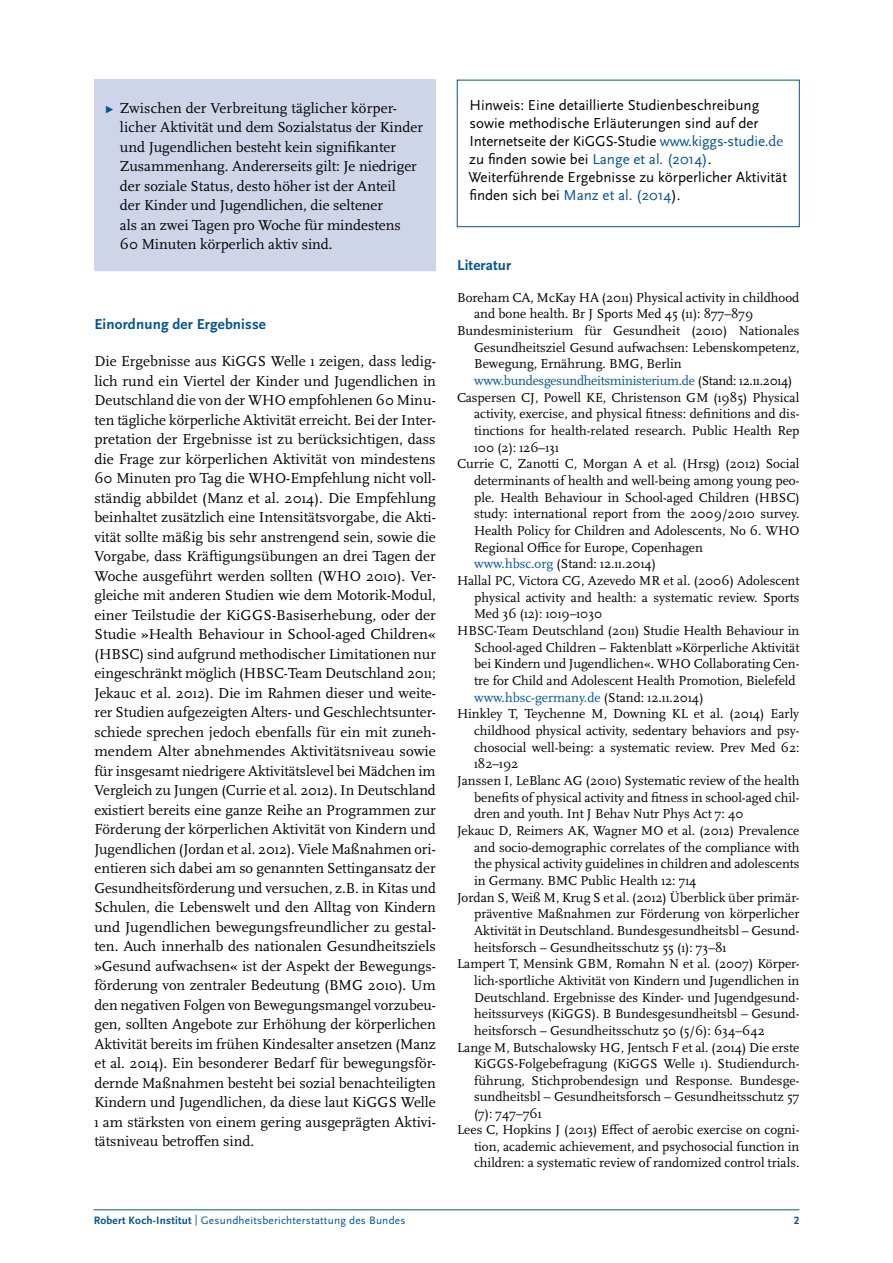
<style>
.page{position:relative;width:893px;height:1263px;background:#fff}
.page>*{position:absolute;margin:0;border:0;box-sizing:border-box;transform-origin:0 0}
.txt_Flie_text_ohne_E{font:15px/19.5px "Scala Pro";color:#000}
.txt_Anmerkung{font:15px/18px "Scala Sans Pro";color:#000}
.t1{font:700 15px "Scala Sans Pro";letter-spacing:.01em;color:#00539b}
.Aufz_hlung_Literatur{font:13.5px/16.6px "Scala Pro";color:#000;text-align:justify}
.Aufz_hlung_Literatur-2{font:13.5px "Scala Pro";letter-spacing:-.02em;color:#00539b}
.Aufz_hlung_Literatur-3{font:13.5px "Scala Pro";color:#00539b}
.t2{font:11.25px "Scala Sans Pro";letter-spacing:.02em;color:#00539b}
.t3{font:700 11.25px "Scala Sans Pro";color:#00539b}
.s1{color:#00539b}
.s2{font-family:"Scala Pro";color:#00539b}
.s3{color:#000}
.s4{font-weight:700}
</style>
<div class="page">
<hr style="left:94px;top:1209px;width:705px;height:1px;background:#00539b">
<div style="left:94px;top:80px;width:342px;height:189px;background:#cfd5e9"></div>
<div style="left:457px;top:80px;width:343px;height:147px;border:1px solid #00539b"></div>
<div style="left:94px;top:177px;width:342px;height:94px;background:#cfd5e9"></div>
<p class="txt_Flie_text_ohne_E" style="left:120px;top:98px;width:305px;text-indent:-15px"><span class="s1">▶</span> Zwischen der Verbreitung täglicher körper&shy;licher Aktivität und dem Sozialstatus der Kinder und Jugendlichen besteht kein signifikanter Zusammenhang. Andererseits gilt: Je niedriger der soziale Status, desto höher ist der Anteil<br>der Kinder und Jugendlichen, die seltener<br>als an zwei Tagen pro Woche für mindestens<br>60 Minuten körperlich aktiv sind.</p>
<h2 class="t1" style="left:94px;top:315px;width:173px">Einordnung der Ergebnisse</h2>
<p class="txt_Flie_text_ohne_E" style="left:94px;top:351px;width:343px;text-align:justify">Die Ergebnisse aus KiGGS Welle 1 zeigen, dass ledig&shy;lich rund ein Viertel der Kinder und Jugendlichen in Deutschland die von der WHO empfohlenen 60 Minu&shy;ten tägliche körperliche Aktivität erreicht. Bei der Inter&shy;pretation der Ergebnisse ist zu berücksichtigen, dass die Frage zur körperlichen Aktivität von mindestens 60 Minuten pro Tag die WHO-Empfehlung nicht voll&shy;ständig abbildet (Manz et al. 2014). Die Empfehlung beinhaltet zusätzlich eine Intensitätsvorgabe, die Akti&shy;vität sollte mäßig bis sehr anstrengend sein, sowie die Vorgabe, dass Kräftigungsübungen an drei Tagen der Woche ausgeführt werden sollten (WHO 2010). Ver&shy;gleiche mit anderen Studien wie dem Motorik-Modul, einer Teilstudie der KiGGS-Basiserhebung, oder der Studie »Health Behaviour in School-aged Children« (HBSC) sind aufgrund methodischer Limitationen nur eingeschränkt möglich (HBSC-Team Deutschland 2011; Jekauc et al. 2012). Die im Rahmen dieser und weite&shy;rer Studien aufgezeigten Alters- und Geschlechtsunter&shy;schiede sprechen jedoch ebenfalls für ein mit zuneh&shy;mendem Alter abnehmendes Aktivitätsniveau sowie für insgesamt niedrigere Aktivitätslevel bei Mädchen im Vergleich zu Jungen (Currie et al. 2012). In Deutschland existiert bereits eine ganze Reihe an Programmen zur Förderung der körperlichen Aktivität von Kindern und Jugendlichen (Jordan et al. 2012). Viele Maßnahmen ori&shy;entieren sich dabei am so genannten Settingansatz der Gesundheitsförderung und versuchen, z.B. in Kitas und Schulen, die Lebenswelt und den Alltag von Kindern und Jugendlichen bewegungsfreundlicher zu gestal&shy;ten. Auch innerhalb des nationalen Gesundheitsziels »Gesund aufwachsen« ist der Aspekt der Bewegungs&shy;förderung von zentraler Bedeutung (BMG 2010). Um den negativen Folgen von Bewegungsmangel vorzubeu&shy;gen, sollten Angebote zur Erhöhung der körperlichen Aktivität bereits im frühen Kindesalter ansetzen (Manz et al. 2014). Ein besonderer Bedarf für bewegungsför&shy;dernde Maßnahmen besteht bei sozial benachteiligten Kindern und Jugendlichen, da diese laut KiGGS Welle 1 am stärksten von einem gering ausgeprägten Aktivi&shy;tätsniveau betroffen sind.</p>
<p class="txt_Anmerkung" style="left:469px;top:96px;width:315px">Hinweis: Eine detaillierte Studienbeschreibung sowie methodische Erläuterungen sind auf der<br>Internetseite der KiGGS-Studie <span class="s1">www.kiggs-studie</span><span class="s2">.de</span></p>
<p class="txt_Anmerkung" style="left:469px;top:150px;width:244px">zu finden sowie bei <span class="s1">Lange et al. (2014)</span>.</p>
<p class="txt_Anmerkung" style="left:469px;top:168px;width:320px">Weiterführende Ergebnisse zu körperlicher Aktivität finden sich bei <span class="s1">Manz et al. (2014</span>).</p>
<h2 class="t1" style="left:457px;top:256px;width:56px">Literatur</h2>
<p class="Aufz_hlung_Literatur" style="left:474px;top:289px;width:327px;text-indent:-17px">Boreham CA, McKay HA (2011) Physical activity in childhood and bone health. Br J Sports Med 45 (11): 877–879</p>
<p class="Aufz_hlung_Literatur" style="left:474px;top:322px;width:327px;text-indent:-17px">Bundesministerium für Gesundheit (2010) Nationales Gesundheitsziel Gesund aufwachsen: Lebenskompetenz, Bewegung, Ernährung. BMG, Berlin</p>
<p class="Aufz_hlung_Literatur-2" style="left:474px;top:373px;width:320px">www.bundesgesundheitsministerium.de <span class="s3">(Stand: 12.11.2014)</span></p>
<p class="Aufz_hlung_Literatur" style="left:474px;top:389px;width:327px;text-indent:-17px">Caspersen CJ, Powell KE, Christenson GM (1985) Physical activity, exercise, and physical fitness: definitions and dis&shy;tinctions for health-related research. Public Health Rep 100 (2): 126–131</p>
<p class="Aufz_hlung_Literatur" style="left:474px;top:455px;width:327px;text-indent:-17px">Currie C, Zanotti C, Morgan A et al. (Hrsg) (2012) Social determinants of health and well-being among young peo&shy;ple. Health Behaviour in School-aged Children (HBSC) study: international report from the 2009/2010 survey.<br>Health Policy for Children and Adolescents, No 6. WHO Regional Office for Europe, Copenhagen</p>
<p class="Aufz_hlung_Literatur" style="left:474px;top:555px;width:184px"><span class="s1">www.hbsc.org</span> (Stand: 12.11.2014)</p>
<p class="Aufz_hlung_Literatur" style="left:474px;top:572px;width:327px;text-indent:-17px">Hallal PC, Victora CG, Azevedo MR et al. (2006) Adolescent physical activity and health: a systematic review. Sports Med 36 (12): 1019–1030</p>
<p class="Aufz_hlung_Literatur" style="left:474px;top:622px;width:327px;text-indent:-17px">HBSC-Team Deutschland (2011) Studie Health Behaviour in School-aged Children – Faktenblatt »Körperliche Aktivität bei Kindern und Jugendlichen«. WHO Collaborating Cen&shy;tre for Child and Adolescent Health Promotion, Bielefeld</p>
<p class="Aufz_hlung_Literatur-3" style="left:474px;top:689px;width:231px">www.hbsc-germany.de <span class="s3">(Stand: 12.11.2014)</span></p>
<p class="Aufz_hlung_Literatur" style="left:474px;top:705px;width:327px;text-indent:-17px">Hinkley T, Teychenne M, Downing KL et al. (2014) Early childhood physical activity, sedentary behaviors and psy&shy;chosocial well-being: a systematic review. Prev Med 62:<br>182–192</p>
<p class="Aufz_hlung_Literatur" style="left:474px;top:772px;width:327px;text-indent:-17px">Janssen I, LeBlanc AG (2010) Systematic review of the health benefits of physical activity and fitness in school-aged chil&shy;dren and youth. Int J Behav Nutr Phys Act 7: 40</p>
<p class="Aufz_hlung_Literatur" style="left:474px;top:822px;width:327px;text-indent:-17px">Jekauc D, Reimers AK, Wagner MO et al. (2012) Prevalence and socio-demographic correlates of the compliance with the physical activity guidelines in children and adolescents in Germany. BMC Public Health 12: 714</p>
<p class="Aufz_hlung_Literatur" style="left:474px;top:889px;width:327px;text-indent:-17px">Jordan S, Weiß M, Krug S et al. (2012) Überblick über primär&shy;präventive Maßnahmen zur Förderung von körperlicher Aktivität in Deutschland. Bundesgesundheitsbl – Gesund&shy;heitsforsch – Gesundheitsschutz 55 (1): 73–81</p>
<p class="Aufz_hlung_Literatur" style="left:474px;top:955px;width:327px;text-indent:-17px">Lampert T, Mensink GBM, Romahn N et al. (2007) Körper&shy;lich-sportliche Aktivität von Kindern und Jugendlichen in Deutschland. Ergebnisse des Kinder- und Jugendgesund&shy;heitssurveys (KiGGS). B Bundesgesundheitsbl – Gesund&shy;heitsforsch – Gesundheitsschutz 50 (5/6): 634–642</p>
<p class="Aufz_hlung_Literatur" style="left:474px;top:1039px;width:327px;text-indent:-17px">Lange M, Butschalowsky HG, Jentsch F et al. (2014) Die erste KiGGS-Folgebefragung (KiGGS Welle 1). Studiendurch&shy;führung, Stichprobendesign und Response. Bundesge&shy;sundheitsbl – Gesundheitsforsch – Gesundheitsschutz 57 (7): 747–761</p>
<p class="Aufz_hlung_Literatur" style="left:474px;top:1121px;width:327px;text-indent:-17px">Lees C, Hopkins J (2013) Effect of aerobic exercise on cogni&shy;tion, academic achievement, and psychosocial function in children: a systematic review of randomized control trials.</p>
<p class="t2" style="left:94px;top:1214px;width:313px"><span class="s4">Robert Koch-Institut</span> | Gesundheitsberichterstattung des Bundes</p>
<p class="t3" style="left:794px;top:1214px;width:7px">2</p>
</div>
